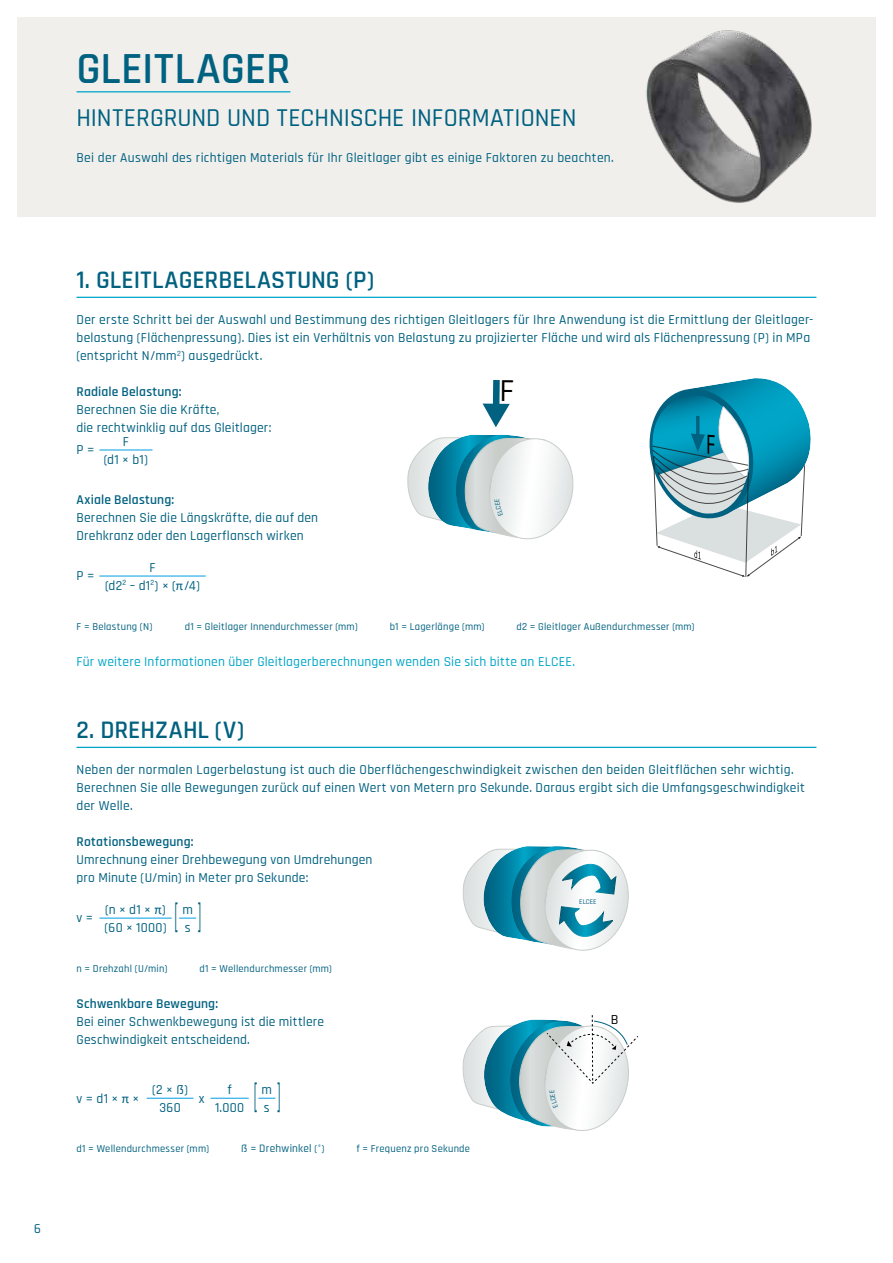
<style>
.page{position:relative;width:893px;height:1263px;background:#fff}
.page>*{position:absolute;margin:0;border:0;box-sizing:border-box;transform-origin:0 0}
.t1{font:600 45px "Rajdhani";color:#006180}
.t2{font:500 40.5px "Rajdhani";color:#006180;scale:.33 1}
.t3{font:500 32.4px "Rajdhani";color:#000}
.t4{font:600 25.5px "Rajdhani";letter-spacing:.005em;color:#006180}
.t5{font:500 25.5px "Rajdhani";color:#006180}
.t6{font:500 13.95px "Rajdhani";color:#000}
.t7{font:500 13.5px/18px "Rajdhani";letter-spacing:.02em;color:#006180}
.t8{font:500 13.5px "Rajdhani";letter-spacing:.015em;color:#00a5c8}
.t9{font:600 13.5px "Rajdhani";letter-spacing:.015em;color:#006180}
.t10{font:500 11.25px "Rajdhani";letter-spacing:.02em;color:#006180}
.t11{font:500 10.5px "Rajdhani";letter-spacing:.02em;color:#006180}
.t12{font:500 7.2px "Rajdhani";color:#006180}
.s1{font-family:"Calibri";font-weight:400}
.s2{font-size:10.5px}
</style>
<div class="page">
<div style="left:17px;top:17px;width:859px;height:199px;background:#f0efec"></div>
<svg style="left:649px;top:378px;width:162px;height:199px"></svg>
<svg style="left:483px;top:380px;width:27px;height:47px"></svg>
<svg style="left:462px;top:846px;width:167px;height:105px"></svg>
<img style="left:624px;top:30px;width:213px;height:187px">
<hr style="left:77px;top:297px;width:739px;height:1px;background:#00a5c8">
<hr style="left:77px;top:747px;width:739px;height:1px;background:#00a5c8">
<hr style="left:99px;top:450px;width:54px;height:1px;background:#009ee3">
<hr style="left:99px;top:918px;width:73px;height:1px;background:#009ee3">
<hr style="left:99px;top:576px;width:107px;height:1px;background:#009ee3">
<hr style="left:147px;top:1098px;width:46px;height:1px;background:#009ee3">
<hr style="left:210px;top:1098px;width:39px;height:1px;background:#009ee3">
<svg style="left:258px;top:1098px;width:17px;height:1px"></svg>
<svg style="left:179px;top:918px;width:17px;height:1px"></svg>
<hr style="left:77px;top:91px;width:213px;height:1px;background:#00a5c8">
<svg style="left:462px;top:1015px;width:176px;height:116px"></svg>
<svg style="left:407px;top:434px;width:167px;height:106px"></svg>
<h1 class="t1" style="left:77px;top:45px;width:215px">GLEITLAGER</h1>
<h3 class="t5" style="left:77px;top:105px;width:502px">HINTERGRUND UND TECHNISCHE INFORMATIONEN</h3>
<p class="t7" style="left:77px;top:149px;width:539px">Bei der Auswahl des richtigen Materials für Ihr Gleitlager gibt es einige Faktoren zu beachten.</p>
<p class="t7" style="left:34px;top:1219px;width:8px">6</p>
<h3 class="t4" style="left:77px;top:267px;width:299px">1. GLEITLAGERBELASTUNG (P)</h3>
<p class="t7" style="left:77px;top:311px;width:738px">Der erste Schritt bei der Auswahl und Bestimmung des richtigen Gleitlagers für Ihre Anwendung ist die Ermittlung der Gleitlager&shy;belastung (Flächenpressung). Dies ist ein Verhältnis von Belastung zu projizierter Fläche und wird als Flächenpressung (P) in MPa (entspricht N/mm<sup>2</sup>) ausgedrückt.</p>
<p class="t9" style="left:77px;top:385px;width:107px">Radiale Belastung:</p>
<p class="t7" style="left:77px;top:401px;width:196px">Berechnen Sie die Kräfte,<br>die rechtwinklig auf das Gleitlager:</p>
<h3 class="t3" style="left:499px;top:371px;width:16px">F</h3>
<p class="t7" style="left:77px;top:441px;width:19px">P =</p>
<p class="t7" style="left:104px;top:432px;width:46px;text-align:center">F<br>(d1 × b1)</p>
<p class="t9" style="left:77px;top:493px;width:99px">Axiale Belastung:</p>
<p class="t7" style="left:77px;top:509px;width:243px">Berechnen Sie die Längskräfte, die auf den<br>Drehkranz oder den Lagerflansch wirken</p>
<p class="t7" style="left:77px;top:567px;width:19px">P =</p>
<p class="t7" style="left:105px;top:558px;width:96px;text-align:center">F<br>(d2<sup>2</sup> – d1<sup>2</sup>) × (<span class="s1">π</span>/4)</p>
<p class="t11" style="left:77px;top:621px;width:78px">F = Belastung (N)</p>
<p class="t11" style="left:185px;top:621px;width:174px">d1 = Gleitlager Innendurchmesser (mm)</p>
<p class="t11" style="left:390px;top:621px;width:96px">b1 = Lagerlänge (mm)</p>
<p class="t11" style="left:516px;top:621px;width:180px">d2 = Gleitlager Außendurchmesser (mm)</p>
<p class="t8" style="left:77px;top:655px;width:500px">Für weitere Informationen über Gleitlagerberechnungen wenden Sie sich bitte an ELCEE.</p>
<h3 class="t4" style="left:77px;top:717px;width:169px">2. DREHZAHL (V)</h3>
<p class="t7" style="left:77px;top:761px;width:730px">Neben der normalen Lagerbelastung ist auch die Oberflächengeschwindigkeit zwischen den beiden Gleitflächen sehr wichtig.<br>Berechnen Sie alle Bewegungen zurück auf einen Wert von Metern pro Sekunde. Daraus ergibt sich die Umfangsgeschwindigkeit der Welle.</p>
<p class="t9" style="left:77px;top:835px;width:119px">Rotationsbewegung:</p>
<p class="t7" style="left:77px;top:851px;width:297px">Umrechnung einer Drehbewegung von Umdrehungen pro Minute (U/min) in Meter pro Sekunde:</p>
<p class="t7" style="left:77px;top:909px;width:18px">v =</p>
<p class="t7" style="left:104px;top:900px;width:64px">(n × d1 × <span class="s1">π</span>) (60 × 1000)</p>
<h2 class="t2" style="left:174px;top:895px;width:84px">[ ]</h2>
<p class="t7" style="left:182px;top:900px;width:12px">m</p>
<p class="t7" style="left:185px;top:918px;width:7px">s</p>
<p class="t11" style="left:77px;top:963px;width:92px">n = Drehzahl (U/min)</p>
<p class="t11" style="left:199px;top:963px;width:134px">d1 = Wellendurchmesser (mm)</p>
<p class="t9" style="left:77px;top:997px;width:143px">Schwenkbare Bewegung:</p>
<p class="t7" style="left:77px;top:1013px;width:249px">Bei einer Schwenkbewegung ist die mittlere<br>Geschwindigkeit entscheidend.</p>
<p class="t7" style="left:152px;top:1081px;width:37px;text-align:center">(2 × ẞ)<br>360</p>
<p class="t7" style="left:215px;top:1080px;width:31px;text-align:center">f<br>1.000</p>
<p class="t7" style="left:77px;top:1089px;width:64px">v = d1 × <span class="s1">π</span> ×</p>
<p class="t7" style="left:199px;top:1089px;width:7px">x</p>
<h2 class="t2" style="left:254px;top:1075px;width:84px">[ ]</h2>
<p class="t7" style="left:262px;top:1080px;width:12px">m</p>
<p class="t7" style="left:264px;top:1098px;width:7px">s</p>
<p class="t11" style="left:77px;top:1143px;width:134px">d1 = Wellendurchmesser (mm)</p>
<p class="t10" style="left:241px;top:1142px;width:85px">ẞ = Drehwinkel <span class="s2">(°)</span></p>
<p class="t11" style="left:356px;top:1143px;width:115px">f = Frequenz pro Sekunde</p>
<p class="t12" style="left:579px;top:897px;width:19px">ELCEE</p>
<p class="t6" style="left:611px;top:1011px;width:9px">B</p>
</div>
